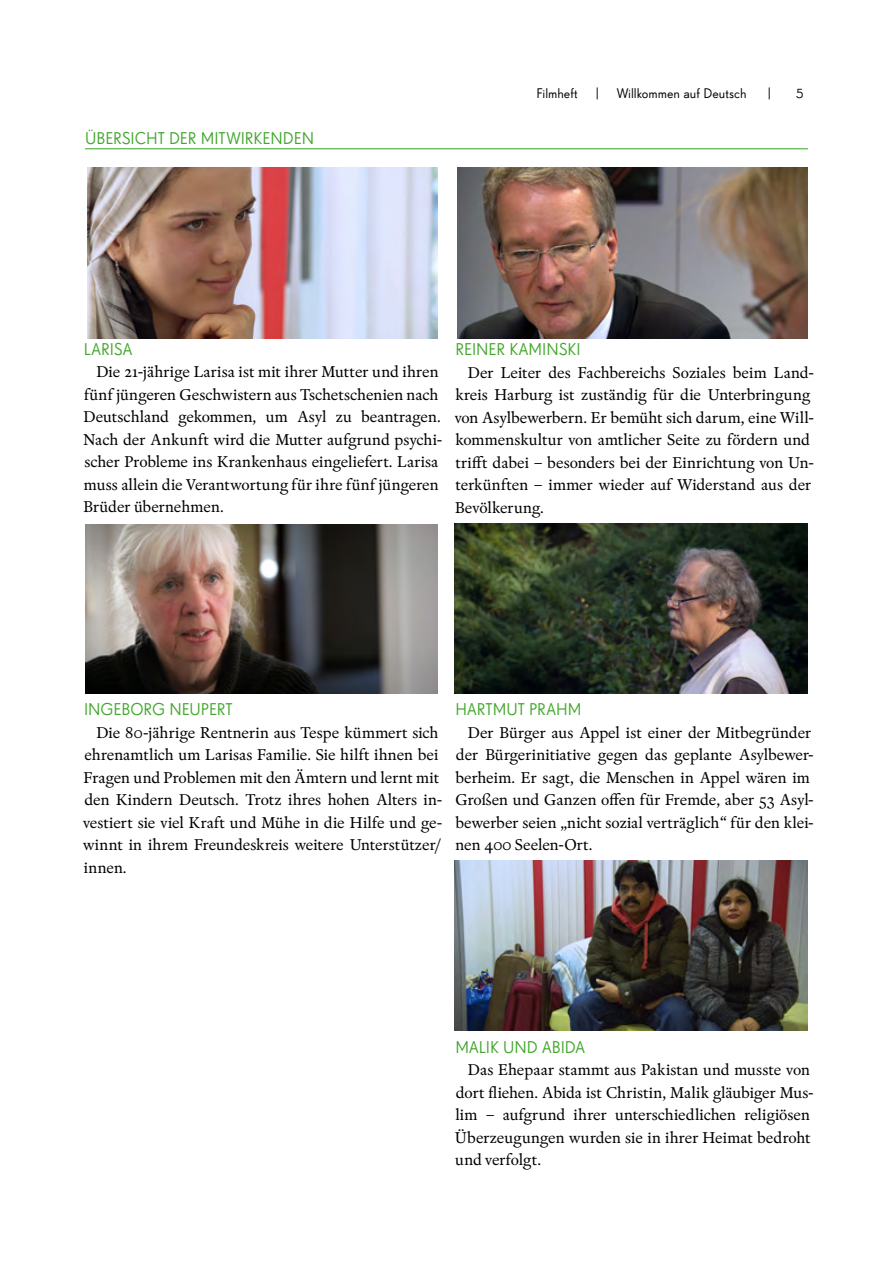
<style>
.page{position:relative;width:893px;height:1263px;background:#fff}
.page>*{position:absolute;margin:0;border:0;box-sizing:border-box;transform-origin:0 0}
.t1{font:16.5px/22.5px "Rongel";color:#000}
.t2{font:16.5px "Super Grotesk B Rg LF";color:#41a62b}
.t3{font:13.5px "Super Grotesk B Rg LF";color:#000}
</style>
<div class="page">
<hr style="left:85px;top:148px;width:723px;height:1px;background:#41a62b">
<img style="left:87px;top:168px;width:351px;height:170px">
<img style="left:85px;top:524px;width:353px;height:169px">
<img style="left:457px;top:168px;width:351px;height:170px">
<img style="left:454px;top:523px;width:353px;height:170px">
<img style="left:454px;top:860px;width:353px;height:170px">
<p class="t2" style="left:85px;top:129px;width:20px">ÜBERSI</p>
<p class="t2" style="left:135px;top:129px;width:44px">CHT DER</p>
<p class="t2" style="left:201px;top:129px;width:11px">MITWIRKENDEN</p>
<p class="t3" style="left:536px;top:86px;width:43px">FILMHEFT</p>
<p class="t3" style="left:595px;top:86px;width:153px">| WILLKOMMEN AUF DEUTSCH</p>
<p class="t3" style="left:767px;top:86px;width:7px">|</p>
<p class="t3" style="left:796px;top:86px;width:10px">5</p>
<p class="t2" style="left:84px;top:340px;width:17px">LARISA</p>
<p class="t1" style="left:84px;top:361px;width:360px;text-indent:13px">Die 21-jährige Larisa ist mit ihrer Mutter und ihren fünf jüngeren Geschwistern aus Tschetschenien nach Deutschland gekommen, um Asyl zu beantragen.<br>Nach der Ankunft wird die Mutter aufgrund psychi&shy;scher Probleme ins Krankenhaus eingeliefert. Larisa muss allein die Verantwortung für ihre fünf jüngeren Brüder übernehmen.</p>
<p class="t2" style="left:455px;top:340px;width:18px">REINER</p>
<p class="t2" style="left:509px;top:340px;width:20px">KAMINSKI</p>
<p class="t1" style="left:455px;top:361px;width:361px;text-indent:13px">Der Leiter des Fachbereichs Soziales beim Land&shy;kreis Harburg ist zuständig für die Unterbringung von Asylbewerbern. Er bemüht sich darum, eine Will&shy;kommenskultur von amtlicher Seite zu fördern und trifft dabei – besonders bei der Einrichtung von Un&shy;terkünften – immer wieder auf Widerstand aus der Bevölkerung.</p>
<p class="t2" style="left:84px;top:700px;width:16px">INGEBORG</p>
<p class="t2" style="left:169px;top:700px;width:22px">NEUPERT</p>
<p class="t1" style="left:83px;top:721px;width:361px;text-indent:13px">Die 80-jährige Rentnerin aus Tespe kümmert sich ehrenamtlich um Larisas Familie. Sie hilft ihnen bei Fragen und Problemen mit den Ämtern und lernt mit den Kindern Deutsch. Trotz ihres hohen Alters in&shy;vestiert sie viel Kraft und Mühe in die Hilfe und ge&shy;winnt in ihrem Freundeskreis weitere Unterstützer/ innen.</p>
<p class="t2" style="left:456px;top:700px;width:11px">HARTMUT</p>
<p class="t2" style="left:529px;top:700px;width:51px">PRAHM</p>
<p class="t1" style="left:455px;top:721px;width:360px;text-indent:12px">Der Bürger aus Appel ist einer der Mitbegründer der Bürgerinitiative gegen das geplante Asylbewer&shy;berheim. Er sagt, die Menschen in Appel wären im Großen und Ganzen offen für Fremde, aber 53 Asyl&shy;bewerber seien „nicht sozial verträglich“ für den klei&shy;nen 400 Seelen-Ort.</p>
<p class="t2" style="left:455px;top:1037px;width:23px">MALIK</p>
<p class="t2" style="left:503px;top:1037px;width:12px">UND</p>
<p class="t2" style="left:542px;top:1037px;width:19px">ABIDA</p>
<p class="t1" style="left:455px;top:1059px;width:361px;text-indent:13px">Das Ehepaar stammt aus Pakistan und musste von dort fliehen. Abida ist Christin, Malik gläubiger Mus&shy;lim – aufgrund ihrer unterschiedlichen religiösen Überzeugungen wurden sie in ihrer Heimat bedroht und verfolgt.</p>
</div>
